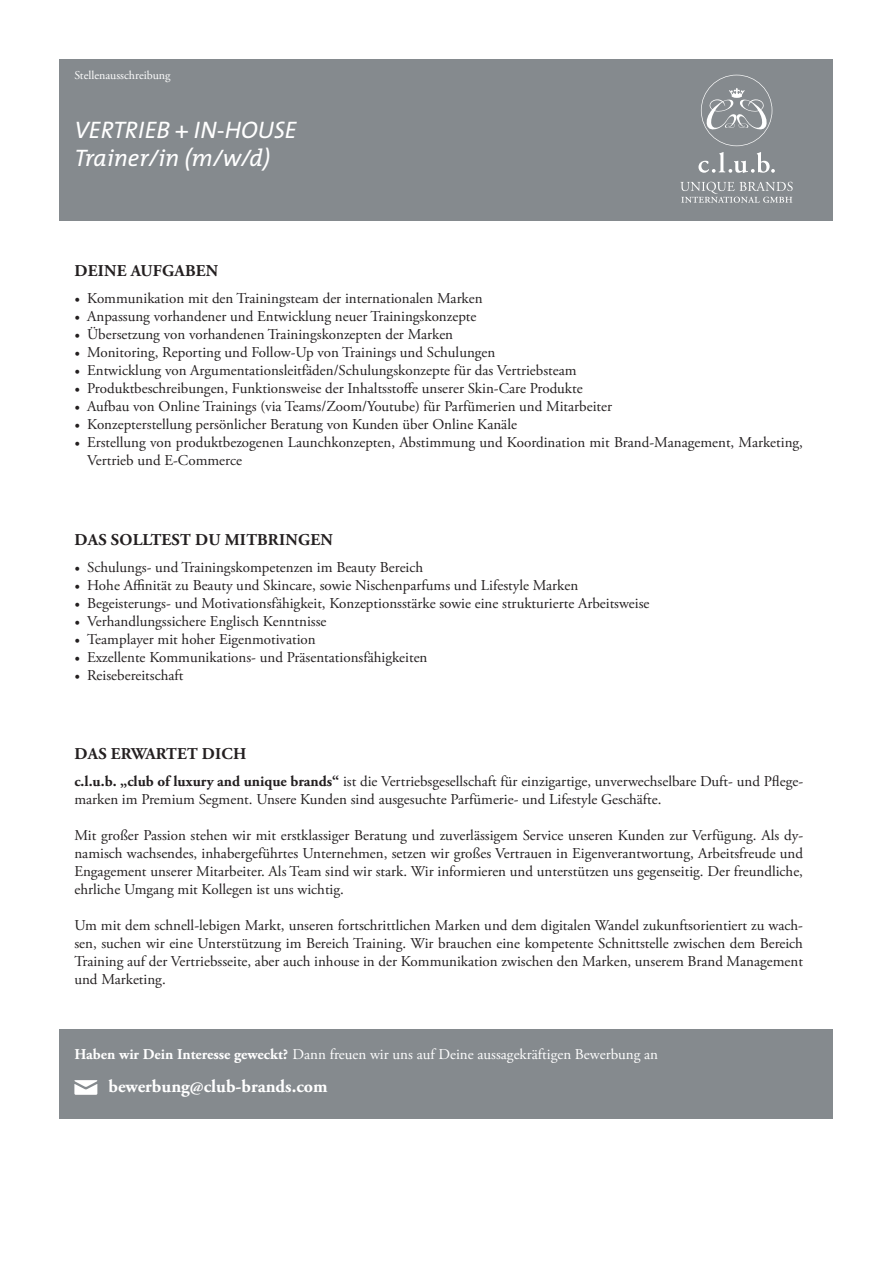
<style>
.page{position:relative;width:893px;height:1263px;background:#fff}
.page>*{position:absolute;margin:0;border:0;box-sizing:border-box;transform-origin:0 0}
.t1{font:italic 24px/28.8px "The Mix";color:#fff}
.t2{font:700 18px "Adobe Garamond Pro";color:#fff}
.t3{font:700 16.5px "Adobe Garamond Pro";letter-spacing:.015em;color:#231f20}
.t4{font:15px/18px "Adobe Garamond Pro";color:#231f20}
.t5{font:15px "Adobe Garamond Pro";color:#fff}
.t6{font:12px "Adobe Garamond Pro";color:#fff}
.s1{font-family:"Minion Pro"}
.s2{font-weight:700}
</style>
<div class="page">
<div style="left:60px;top:60px;width:773px;height:161px;background:#858a8e"></div>
<div style="left:60px;top:1029px;width:773px;height:90px;background:#858a8e"></div>
<svg style="left:701px;top:75px;width:71px;height:71px"></svg>
<svg style="left:698px;top:152px;width:77px;height:21px"></svg>
<svg style="left:680px;top:182px;width:113px;height:21px"></svg>
<svg style="left:74px;top:1080px;width:24px;height:15px"></svg>
<p class="t6" style="left:74px;top:68px;width:98px">Stellenausschreibung</p>
<h1 class="t1" style="left:74px;top:114px;width:224px">VERTRIEB + IN-HOUSE<br>Trainer/in (m/w/d)</h1>
<p class="t3" style="left:75px;top:261px;width:145px">DEINE AUFGABEN</p>
<p class="t4" style="left:74px;top:290px;width:410px"><span class="s1">•</span> Kommunikation mit den Trainingsteam der internationalen Marken</p>
<p class="t4" style="left:74px;top:308px;width:404px"><span class="s1">•</span> Anpassung vorhandener und Entwicklung neuer Trainingskonzepte</p>
<p class="t4" style="left:74px;top:326px;width:380px"><span class="s1">•</span> Übersetzung von vorhandenen Trainingskonzepten der Marken</p>
<p class="t4" style="left:74px;top:344px;width:422px"><span class="s1">•</span> Monitoring, Reporting und Follow-Up von Trainings und Schulungen</p>
<p class="t4" style="left:74px;top:362px;width:504px"><span class="s1">•</span> Entwicklung von Argumentationsleitfäden/Schulungskonzepte für das Vertriebsteam</p>
<p class="t4" style="left:74px;top:380px;width:510px"><span class="s1">•</span> Produktbeschreibungen, Funktionsweise der Inhaltsstoffe unserer Skin-Care Produkte</p>
<p class="t4" style="left:74px;top:398px;width:539px"><span class="s1">•</span> Aufbau von Online Trainings (via Teams/Zoom/Youtube) für Parfümerien und Mitarbeiter</p>
<p class="t4" style="left:74px;top:416px;width:444px"><span class="s1">•</span> Konzepterstellung persönlicher Beratung von Kunden über Online Kanäle</p>
<p class="t4" style="left:87px;top:434px;width:717px;text-indent:-13px"><span class="s1">•</span> Erstellung von produktbezogenen Launchkonzepten, Abstimmung und Koordination mit Brand-Management, Marketing,<br>Vertrieb und E-Commerce</p>
<p class="t3" style="left:75px;top:530px;width:260px">DAS SOLLTEST DU MITBRINGEN</p>
<p class="t4" style="left:74px;top:559px;width:350px"><span class="s1">•</span> Schulungs- und Trainingskompetenzen im Beauty Bereich</p>
<p class="t4" style="left:74px;top:577px;width:505px"><span class="s1">•</span> Hohe Affinität zu Beauty und Skincare, sowie Nischenparfums und Lifestyle Marken</p>
<p class="t4" style="left:74px;top:595px;width:577px"><span class="s1">•</span> Begeisterungs- und Motivationsfähigkeit, Konzeptionsstärke sowie eine strukturierte Arbeitsweise</p>
<p class="t4" style="left:74px;top:613px;width:254px"><span class="s1">•</span> Verhandlungssichere Englisch Kenntnisse</p>
<p class="t4" style="left:74px;top:631px;width:243px"><span class="s1">•</span> Teamplayer mit hoher Eigenmotivation</p>
<p class="t4" style="left:74px;top:649px;width:355px"><span class="s1">•</span> Exzellente Kommunikations- und Präsentationsfähigkeiten</p>
<p class="t4" style="left:74px;top:667px;width:111px"><span class="s1">•</span> Reisebereitschaft</p>
<p class="t3" style="left:75px;top:744px;width:173px">DAS ERWARTET DICH</p>
<p class="t4" style="left:74px;top:773px;width:730px"><span class="s2">c.l.u.b. „club of luxury and unique brands“</span> ist die Vertriebsgesellschaft für einzigartige, unverwechselbare Duft- und Pflege&shy;marken im Premium Segment. Unsere Kunden sind ausgesuchte Parfümerie- und Lifestyle Geschäfte.</p>
<p class="t4" style="left:74px;top:827px;width:730px;text-align:justify">Mit großer Passion stehen wir mit erstklassiger Beratung und zuverlässigem Service unseren Kunden zur Verfügung. Als dy&shy;namisch wachsendes, inhabergeführtes Unternehmen, setzen wir großes Vertrauen in Eigenverantwortung, Arbeitsfreude und Engagement unserer Mitarbeiter. Als Team sind wir stark. Wir informieren und unterstützen uns gegenseitig. Der freundliche, ehrliche Umgang mit Kollegen ist uns wichtig.</p>
<p class="t4" style="left:74px;top:917px;width:730px;text-align:justify">Um mit dem schnell-lebigen Markt, unseren fortschrittlichen Marken und dem digitalen Wandel zukunftsorientiert zu wach&shy;sen, suchen wir eine Unterstützung im Bereich Training. Wir brauchen eine kompetente Schnittstelle zwischen dem Bereich Training auf der Vertriebsseite, aber auch inhouse in der Kommunikation zwischen den Marken, unserem Brand Management und Marketing.</p>
<p class="t5" style="left:74px;top:1045px;width:585px"><span class="s2">Haben wir Dein Interesse geweckt?</span> Dann freuen wir uns auf Deine aussagekräftigen Bewerbung an</p>
<p class="t2" style="left:108px;top:1076px;width:221px">bewerbung@club-brands.com</p>
</div>
